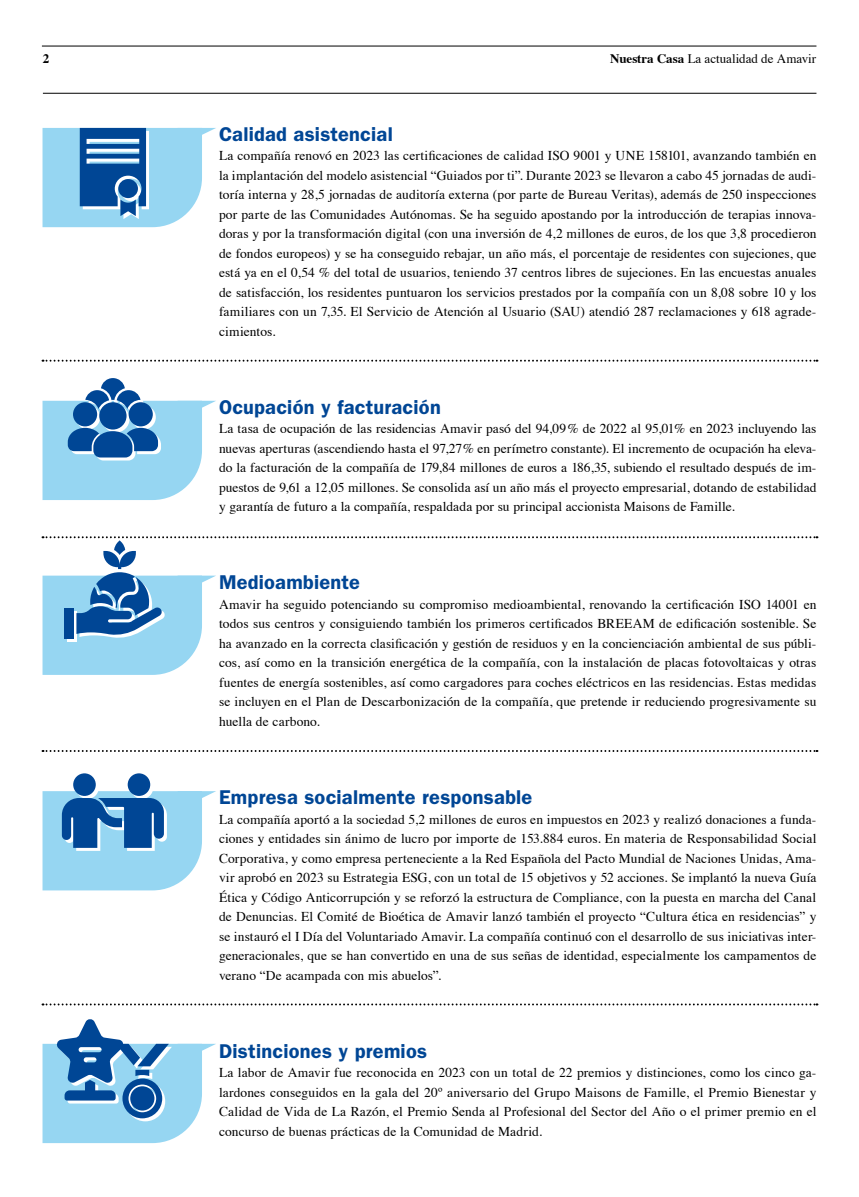
<style>
.page{position:relative;width:859px;height:1197px;background:#fff}
.page>*{position:absolute;margin:0;border:0;box-sizing:border-box;transform-origin:0 0}
.t1{font:600 20px "ITC Franklin Gothic Std";letter-spacing:.01em;color:#004695}
.t2{font:13.5px/19.5px "Times";letter-spacing:.005em;color:#000;text-align:justify}
.t3{font:13px "Times";color:#000}
.t4{font:700 13px "Times";color:#000}
.s1{font-weight:700}
</style>
<div class="page">
<hr style="left:43px;top:93px;width:773px;height:1px;background:#000">
<svg style="left:43px;top:128px;width:173px;height:99px"></svg>
<div style="left:73px;top:773px;width:23px;height:22px;background:#004695;border-radius:50%"></div>
<div style="left:128px;top:773px;width:22px;height:22px;background:#004695;border-radius:50%"></div>
<svg style="left:43px;top:791px;width:173px;height:99px;background:#83bade"></svg>
<svg style="left:43px;top:1019px;width:173px;height:123px"></svg>
<svg style="left:43px;top:359px;width:774px;height:2px"></svg>
<svg style="left:43px;top:536px;width:774px;height:138px"></svg>
<svg style="left:43px;top:750px;width:774px;height:2px"></svg>
<svg style="left:43px;top:1003px;width:774px;height:2px"></svg>
<svg style="left:43px;top:378px;width:173px;height:122px"></svg>
<hr style="left:42px;top:46px;width:774px;height:1px;background:#000">
<p class="t4" style="left:43px;top:54px;width:8px">2</p>
<p class="t3" style="left:610px;top:54px;width:207px"><span class="s1">Nuestra Casa</span> La actualidad de Amavir</p>
<h1 class="t1" style="left:219px;top:127px;width:175px">Calidad asistencial</h1>
<p class="t2" style="left:219px;top:145px;width:599px">La compañía renovó en 2023 las certificaciones de calidad ISO 9001 y UNE 158101, avanzando también en la implantación del modelo asistencial “Guiados por ti”. Durante 2023 se llevaron a cabo 45 jornadas de audi&shy;toría interna y 28,5 jornadas de auditoría externa (por parte de Bureau Veritas), además de 250 inspecciones por parte de las Comunidades Autónomas. Se ha seguido apostando por la introducción de terapias innova&shy;doras y por la transformación digital (con una inversión de 4,2 millones de euros, de los que 3,8 procedieron de fondos europeos) y se ha conseguido rebajar, un año más, el porcentaje de residentes con sujeciones, que está ya en el 0,54 % del total de usuarios, teniendo 37 centros libres de sujeciones. En las encuestas anuales de satisfacción, los residentes puntuaron los servicios prestados por la compañía con un 8,08 sobre 10 y los familiares con un 7,35. El Servicio de Atención al Usuario (SAU) atendió 287 reclamaciones y 618 agrade&shy;cimientos.</p>
<h1 class="t1" style="left:219px;top:400px;width:223px">Ocupación y facturación</h1>
<p class="t2" style="left:219px;top:420px;width:599px">La tasa de ocupación de las residencias Amavir pasó del 94,09% de 2022 al 95,01% en 2023 incluyendo las nuevas aperturas (ascendiendo hasta el 97,27% en perímetro constante). El incremento de ocupación ha eleva&shy;do la facturación de la compañía de 179,84 millones de euros a 186,35, subiendo el resultado después de im&shy;puestos de 9,61 a 12,05 millones. Se consolida así un año más el proyecto empresarial, dotando de estabilidad y garantía de futuro a la compañía, respaldada por su principal accionista Maisons de Famille.</p>
<h1 class="t1" style="left:219px;top:575px;width:143px">Medioambiente</h1>
<p class="t2" style="left:219px;top:593px;width:599px">Amavir ha seguido potenciando su compromiso medioambiental, renovando la certificación ISO 14001 en todos sus centros y consiguiendo también los primeros certificados BREEAM de edificación sostenible. Se ha avanzado en la correcta clasificación y gestión de residuos y en la concienciación ambiental de sus públi&shy;cos, así como en la transición energética de la compañía, con la instalación de placas fotovoltaicas y otras fuentes de energía sostenibles, así como cargadores para coches eléctricos en las residencias. Estas medidas se incluyen en el Plan de Descarbonización de la compañía, que pretende ir reduciendo progresivamente su huella de carbono.</p>
<h1 class="t1" style="left:219px;top:790px;width:315px">Empresa socialmente responsable</h1>
<p class="t2" style="left:219px;top:810px;width:599px">La compañía aportó a la sociedad 5,2 millones de euros en impuestos en 2023 y realizó donaciones a funda&shy;ciones y entidades sin ánimo de lucro por importe de 153.884 euros. En materia de Responsabilidad Social Corporativa, y como empresa perteneciente a la Red Española del Pacto Mundial de Naciones Unidas, Ama&shy;vir aprobó en 2023 su Estrategia ESG, con un total de 15 objetivos y 52 acciones. Se implantó la nueva Guía Ética y Código Anticorrupción y se reforzó la estructura de Compliance, con la puesta en marcha del Canal de Denuncias. El Comité de Bioética de Amavir lanzó también el proyecto “Cultura ética en residencias” y se instauró el I Día del Voluntariado Amavir. La compañía continuó con el desarrollo de sus iniciativas inter&shy;generacionales, que se han convertido en una de sus señas de identidad, especialmente los campamentos de verano “De acampada con mis abuelos”.</p>
<h1 class="t1" style="left:219px;top:1043px;width:210px">Distinciones y premios</h1>
<p class="t2" style="left:219px;top:1064px;width:599px">La labor de Amavir fue reconocida en 2023 con un total de 22 premios y distinciones, como los cinco ga&shy;lardones conseguidos en la gala del 20º aniversario del Grupo Maisons de Famille, el Premio Bienestar y Calidad de Vida de La Razón, el Premio Senda al Profesional del Sector del Año o el primer premio en el concurso de buenas prácticas de la Comunidad de Madrid.</p>
</div>
